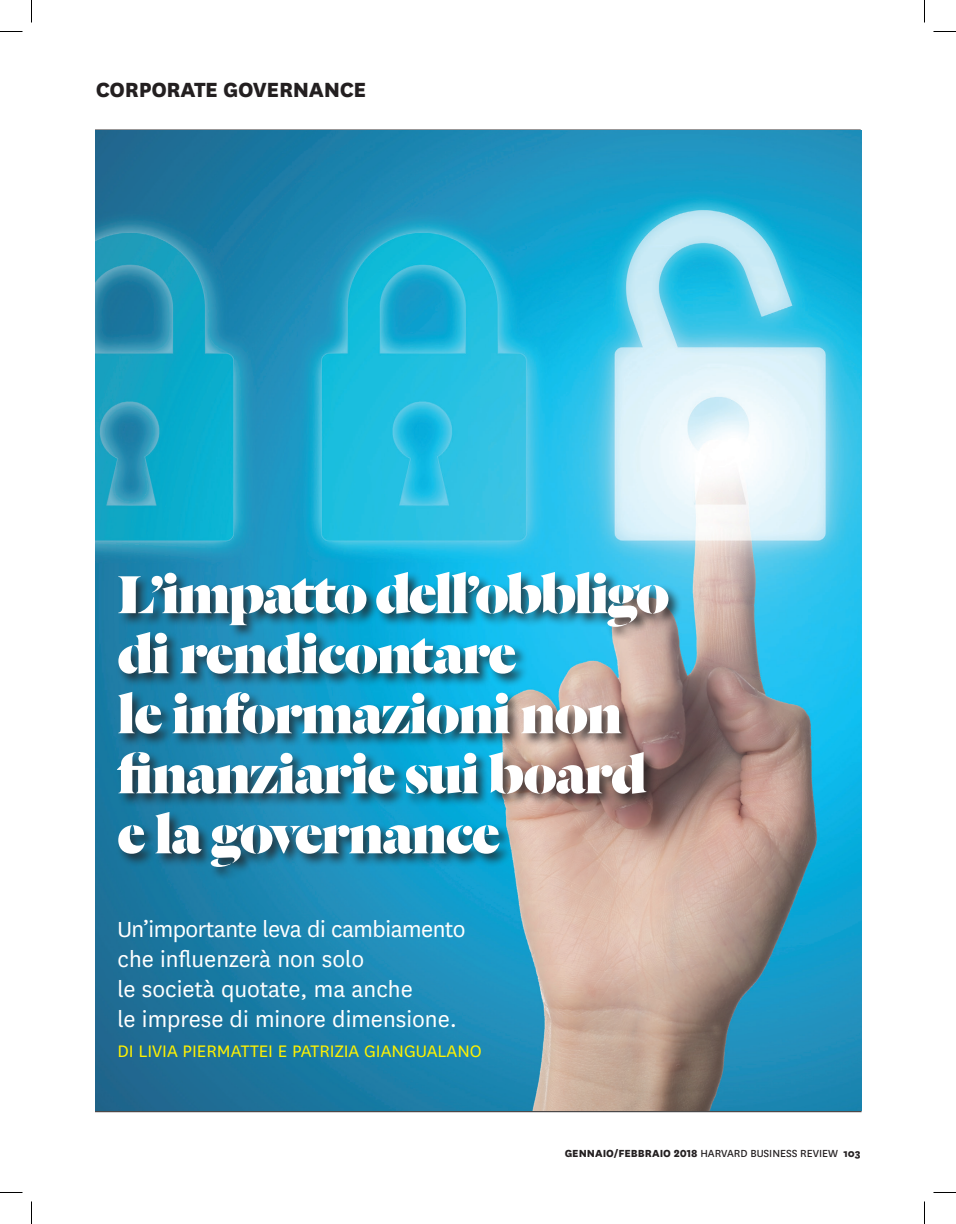
<style>
.page{position:relative;width:956px;height:1224px;background:#fff}
.page>*{position:absolute;margin:0;border:0;box-sizing:border-box;transform-origin:0 0}
.t1{font:900 58.5px/60px "Dala Floda";letter-spacing:-.02em;color:#fff}
.t2{font:25.5px/30px "National";color:#fff}
.t3{font:800 24px "National";letter-spacing:-.015em;color:#231f20}
.t4{font:19.5px "National";color:#fff101}
.t5{font:800 12px "National";color:#231f20}
.s1{font-weight:400}
</style>
<div class="page">
<hr style="left:95px;top:1111px;width:766px;height:1px;background:#231f20">
<img style="left:95px;top:130px;width:766px;height:981px">
<div style="left:116px;top:570px;width:566px;height:311px;background:#231f20;opacity:.75"></div>
<svg style="left:0;top:31px;width:22px;height:1px"></svg>
<svg style="left:933px;top:31px;width:23px;height:1px"></svg>
<svg style="left:0;top:1192px;width:22px;height:1px"></svg>
<svg style="left:933px;top:1192px;width:23px;height:1px"></svg>
<svg style="left:31px;top:0;width:1px;height:22px"></svg>
<svg style="left:31px;top:1201px;width:1px;height:23px"></svg>
<svg style="left:924px;top:0;width:1px;height:22px"></svg>
<svg style="left:924px;top:1201px;width:1px;height:23px"></svg>
<p class="t3" style="left:96px;top:72px;width:272px">CORPORATE GOVERNANCE</p>
<h1 class="t1" style="left:117px;top:563px;width:553px">L’impatto dell’obbligo di rendicontare<br>le informazioni non finanziarie sui board e la governance</h1>
<p class="t2" style="left:117px;top:913px;width:350px">Un’importante leva di cambiamento che influenzerà non solo<br>le società quotate, ma anche<br>le imprese di minore dimensione.</p>
<p class="t4" style="left:117px;top:1038px;width:366px">DI LIVIA PIERMATTEI E PATRIZIA GIANGUALANO</p>
<p class="t5" style="left:565px;top:1144px;width:297px">GENNAIO/FEBBRAIO 2018 <span class="s1">HARVARD BUSINESS REVIEW</span> 103</p>
</div>
